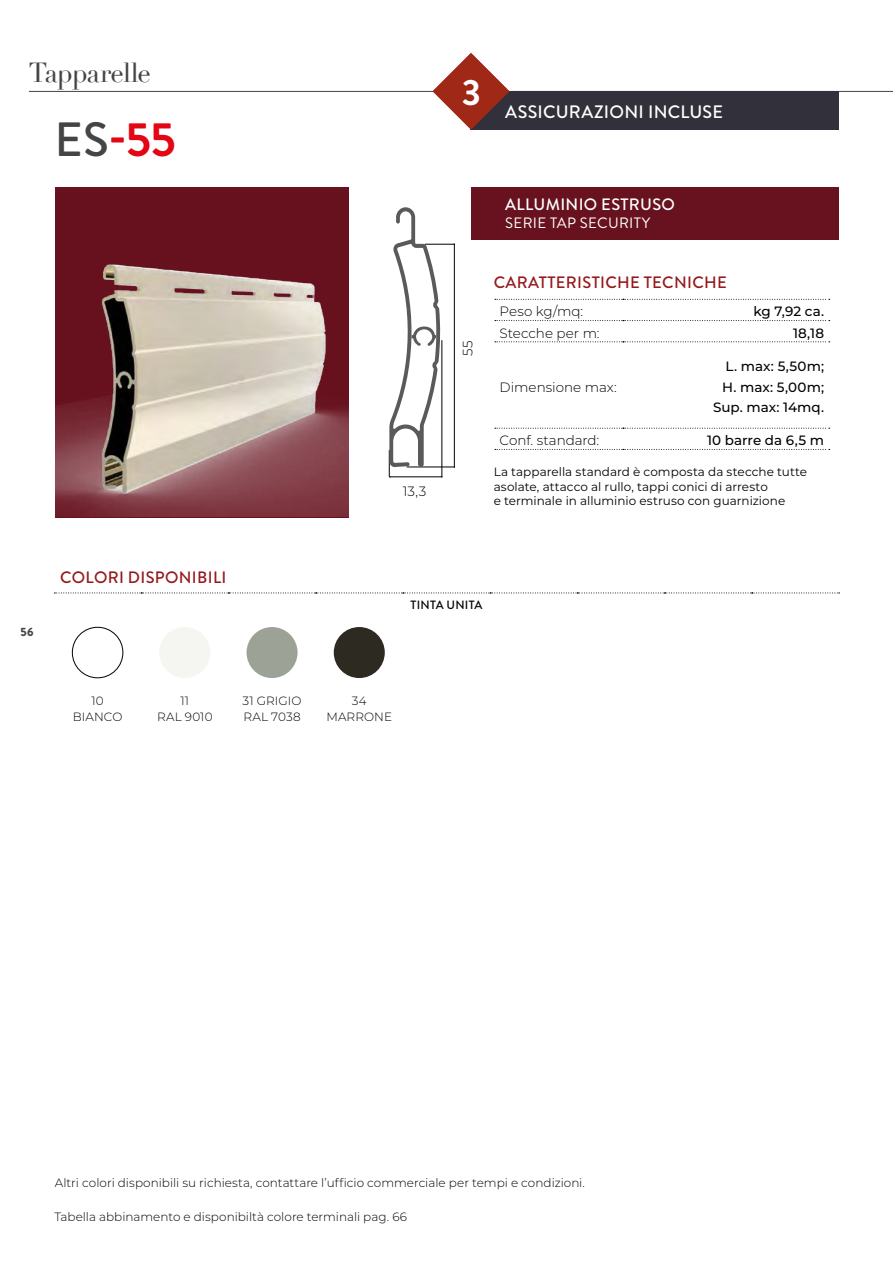
<style>
.page{position:relative;width:893px;height:1263px;background:#fff}
.page>*{position:absolute;margin:0;border:0;box-sizing:border-box;transform-origin:0 0}
.t1{font:700 48px "Brandon Grotesque";color:#e30613}
.t2{font:700 36.6px "Brandon Grotesque";color:#fff}
.t3{font:27px "Didot";letter-spacing:-.035em;color:#454444}
.t4{font:500 18px "Brandon Grotesque";letter-spacing:.015em;color:#fff}
.t5{font:500 16.5px "Brandon Grotesque";letter-spacing:.02em;color:#96191d}
.t6{font:500 16.5px "Brandon Grotesque";letter-spacing:.02em;color:#fff}
.t7{font:15px "Brandon Grotesque";letter-spacing:.02em;color:#fff}
.t8{font:500 13.5px/20.4px "Montserrat";letter-spacing:.005em;color:#000;text-align:right}
.t9{font:300 13.5px "Montserrat";color:#000}
.t10{font:300 12px/16.2px "Montserrat";letter-spacing:.005em;color:#000;text-align:center}
.t11{font:12px/14.4px "Montserrat";color:#000}
.t12{font:500 12px "Brandon Grotesque";letter-spacing:.02em;color:#000}
.t13{font:900 12px "Brandon Grotesque";color:#454444}
.s1{font-weight:500;color:#454444}
</style>
<div class="page">
<hr style="left:29px;top:91px;width:864px;height:1px;background:#454444">
<div style="left:471px;top:91px;width:368px;height:39px;background:#32303a"></div>
<div style="left:55px;top:187px;width:294px;height:330px;background:#67121e"></div>
<div style="left:471px;top:187px;width:368px;height:52px;background:#67121e"></div>
<svg style="left:433px;top:53px;width:76px;height:77px"></svg>
<img style="left:55px;top:264px;width:294px;height:253px">
<svg style="left:389px;top:207px;width:66px;height:271px"></svg>
<svg style="left:71px;top:626px;width:53px;height:53px"></svg>
<svg style="left:54px;top:593px;width:786px;height:1px"></svg>
<div style="left:72px;top:627px;width:51px;height:51px;border:1px solid #000;border-radius:50%"></div>
<div style="left:159px;top:627px;width:51px;height:51px;background:#f5f5f2;border-radius:50%"></div>
<div style="left:247px;top:627px;width:51px;height:51px;background:#9ca296;border-radius:50%"></div>
<div style="left:334px;top:627px;width:51px;height:51px;background:#2d2a21;border-radius:50%"></div>
<svg style="left:495px;top:320px;width:335px;height:1px"></svg>
<svg style="left:495px;top:341px;width:335px;height:1px"></svg>
<svg style="left:495px;top:428px;width:335px;height:1px"></svg>
<svg style="left:495px;top:449px;width:335px;height:1px"></svg>
<svg style="left:495px;top:299px;width:335px;height:1px"></svg>
<h3 class="t3" style="left:29px;top:57px;width:124px">Tapparelle</h3>
<h1 class="t1" style="left:55px;top:106px;width:123px"><span class="s1">ES</span>-55</h1>
<p class="t9" style="left:403px;top:482px;width:25px">13,3</p>
<h2 class="t2" style="left:462px;top:66px;width:21px">3</h2>
<h3 class="t4" style="left:505px;top:99px;width:219px">ASSICURAZIONI INCLUSE</h3>
<p class="t9" style="left:459px;top:356px;width:17px;rotate:-90deg">55</p>
<h3 class="t6" style="left:505px;top:193px;width:171px">ALLUMINIO ESTRUSO</h3>
<p class="t7" style="left:505px;top:213px;width:147px">SERIE TAP SECURITY</p>
<h3 class="t5" style="left:494px;top:271px;width:235px">CARATTERISTICHE TECNICHE</h3>
<p class="t9" style="left:500px;top:302px;width:85px">Peso kg/mq:</p>
<p class="t8" style="left:753px;top:301px;width:72px">kg 7,92 ca.</p>
<p class="t9" style="left:500px;top:324px;width:101px">Stecche per m:</p>
<p class="t8" style="left:793px;top:322px;width:33px">18,18</p>
<p class="t9" style="left:500px;top:378px;width:119px">Dimensione max:</p>
<p class="t8" style="left:713px;top:356px;width:113px">L. max: 5,50m;<br>H. max: 5,00m;<br>Sup. max: 14mq.</p>
<p class="t9" style="left:500px;top:431px;width:101px">Conf. standard:</p>
<p class="t8" style="left:707px;top:430px;width:119px">10 barre da 6,5 m</p>
<p class="t11" style="left:494px;top:464px;width:315px">La tapparella standard è composta da stecche tutte asolate, attacco al rullo, tappi conici di arresto<br>e terminale in alluminio estruso con guarnizione</p>
<p class="t13" style="left:20px;top:623px;width:15px">56</p>
<h3 class="t5" style="left:60px;top:566px;width:168px">COLORI DISPONIBILI</h3>
<p class="t12" style="left:411px;top:596px;width:73px">TINTA UNITA</p>
<p class="t10" style="left:73px;top:692px;width:51px">10<br>BIANCO</p>
<p class="t10" style="left:157px;top:692px;width:57px">11<br>RAL 9010</p>
<p class="t10" style="left:243px;top:692px;width:60px;text-align:left">31 GRIGIO<br>RAL 7038</p>
<p class="t10" style="left:326px;top:692px;width:67px">34<br>MARRONE</p>
<p class="t10" style="left:55px;top:1175px;width:532px">Altri colori disponibili su richiesta, contattare l’ufficio commerciale per tempi e condizioni.</p>
<p class="t10" style="left:55px;top:1208px;width:354px">Tabella abbinamento e disponibiltà colore terminali pag. 66</p>
</div>
